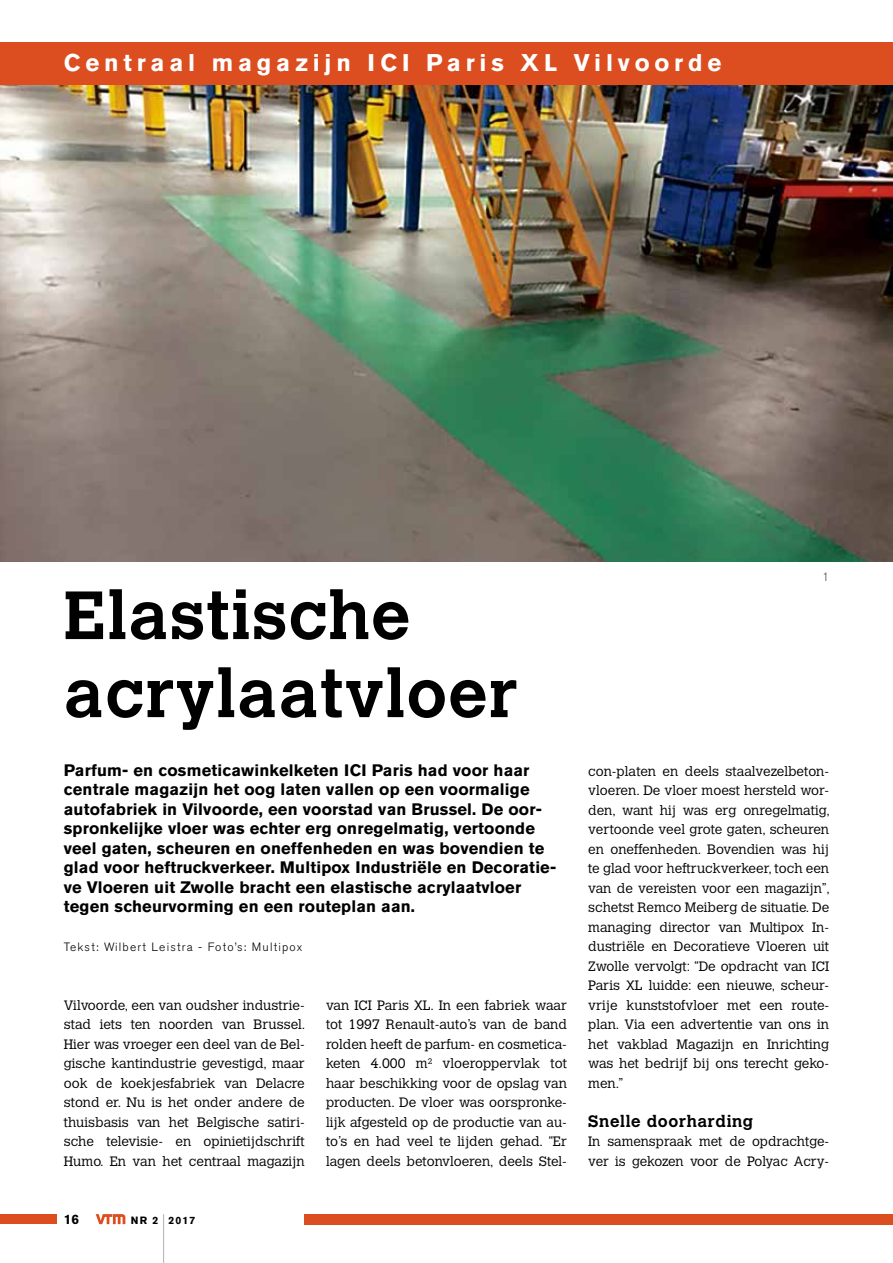
<style>
.page{position:relative;width:893px;height:1263px;background:#fff}
.page>*{position:absolute;margin:0;border:0;box-sizing:border-box;transform-origin:0 0}
.t1{font:700 70.35px "Akzidenz Grotesk BE";color:#000;scale:.03 1}
.t2{font:700 67.5px/78px "Calvert MT Std";letter-spacing:.02em;color:#000}
.t3{font:700 24px "Akzidenz Grotesk BE";letter-spacing:.2em;color:#fff}
.t4{font:700 16.5px/19.5px "Akzidenz Grotesk BE";letter-spacing:.01em;color:#000}
.t5{font:700 16.5px "Calvert MT Std";letter-spacing:.04em;color:#000}
.t6{font:300 13.5px/19.5px "Calvert MT Std";color:#000;text-align:justify}
.t7{font:700 13.5px "Akzidenz Grotesk BE";color:#000}
.t8{font:300 12px "Akzidenz Grotesk BE";letter-spacing:.1em;color:#000}
.t9{font:300 12px "Akzidenz Grotesk BE";color:#4e4842}
.t10{font:700 10.5px "Akzidenz Grotesk BE";letter-spacing:.1em;color:#000}
</style>
<div class="page">
<div style="left:0;top:43px;width:893px;height:42px;background:#dc4d1f"></div>
<div style="left:305px;top:1214px;width:588px;height:10px;background:#dc4d1f"></div>
<div style="left:0;top:1214px;width:57px;height:10px;background:#dc4d1f"></div>
<svg style="left:96px;top:1214px;width:29px;height:10px"></svg>
<img style="left:0;top:85px;width:893px;height:476px">
<h3 class="t3" style="left:64px;top:49px;width:659px">Centraal magazijn ICI Paris XL Vilvoorde</h3>
<p class="t9" style="left:822px;top:570px;width:8px">1</p>
<h2 class="t2" style="left:64px;top:575px;width:455px">Elastische acrylaatvloer</h2>
<p class="t4" style="left:64px;top:760px;width:494px">Parfum- en cosmeticawinkelketen ICI Paris had voor haar centrale magazijn het oog laten vallen op een voormalige autofabriek in Vilvoorde, een voorstad van Brussel. De oor&shy;spronkelijke vloer was echter erg onregelmatig, vertoonde veel gaten, scheuren en oneffenheden en was bovendien te glad voor heftruckverkeer. Multipox Industriële en Decoratie&shy;ve Vloeren uit Zwolle bracht een elastische acrylaatvloer tegen scheurvorming en een routeplan aan.</p>
<p class="t8" style="left:64px;top:940px;width:240px">Tekst: Wilbert Leistra - Foto’s: Multipox</p>
<p class="t6" style="left:64px;top:995px;width:243px">Vilvoorde, een van oudsher industrie&shy;stad iets ten noorden van Brussel.<br>Hier was vroeger een deel van de Bel&shy;gische kantindustrie gevestigd, maar ook de koekjesfabriek van Delacre stond er. Nu is het onder andere de thuisbasis van het Belgische satiri&shy;sche televisie- en opinietijdschrift Humo. En van het centraal magazijn</p>
<p class="t10" style="left:131px;top:1214px;width:29px">NR 2</p>
<h1 class="t1" style="left:164px;top:1204px;width:20px">|</h1>
<p class="t7" style="left:64px;top:1211px;width:17px">16</p>
<p class="t10" style="left:169px;top:1214px;width:28px">2017</p>
<p class="t6" style="left:326px;top:995px;width:242px">van ICI Paris XL. In een fabriek waar tot 1997 Renault-auto’s van de band rolden heeft de parfum- en cosmetica&shy;keten 4.000 m<sup>2</sup> vloeroppervlak tot haar beschikking voor de opslag van producten. De vloer was oorspronke&shy;lijk afgesteld op de productie van au&shy;to’s en had veel te lijden gehad. “Er lagen deels betonvloeren, deels Stel-</p>
<p class="t6" style="left:588px;top:761px;width:243px">con-platen en deels staalvezelbeton&shy;vloeren. De vloer moest hersteld wor&shy;den, want hij was erg onregelmatig, vertoonde veel grote gaten, scheuren en oneffenheden. Bovendien was hij te glad voor heftruckverkeer, toch een van de vereisten voor een magazijn”, schetst Remco Meiberg de situatie. De managing director van Multipox In&shy;dustriële en Decoratieve Vloeren uit Zwolle vervolgt: “De opdracht van ICI Paris XL luidde: een nieuwe, scheur&shy;vrije kunststofvloer met een route&shy;plan. Via een advertentie van ons in het vakblad Magazijn en Inrichting was het bedrijf bij ons terecht geko&shy;men.”</p>
<p class="t5" style="left:588px;top:1110px;width:167px">Snelle doorharding</p>
<p class="t6" style="left:588px;top:1132px;width:242px">In samenspraak met de opdrachtge&shy;ver is gekozen voor de Polyac Acry-</p>
</div>
